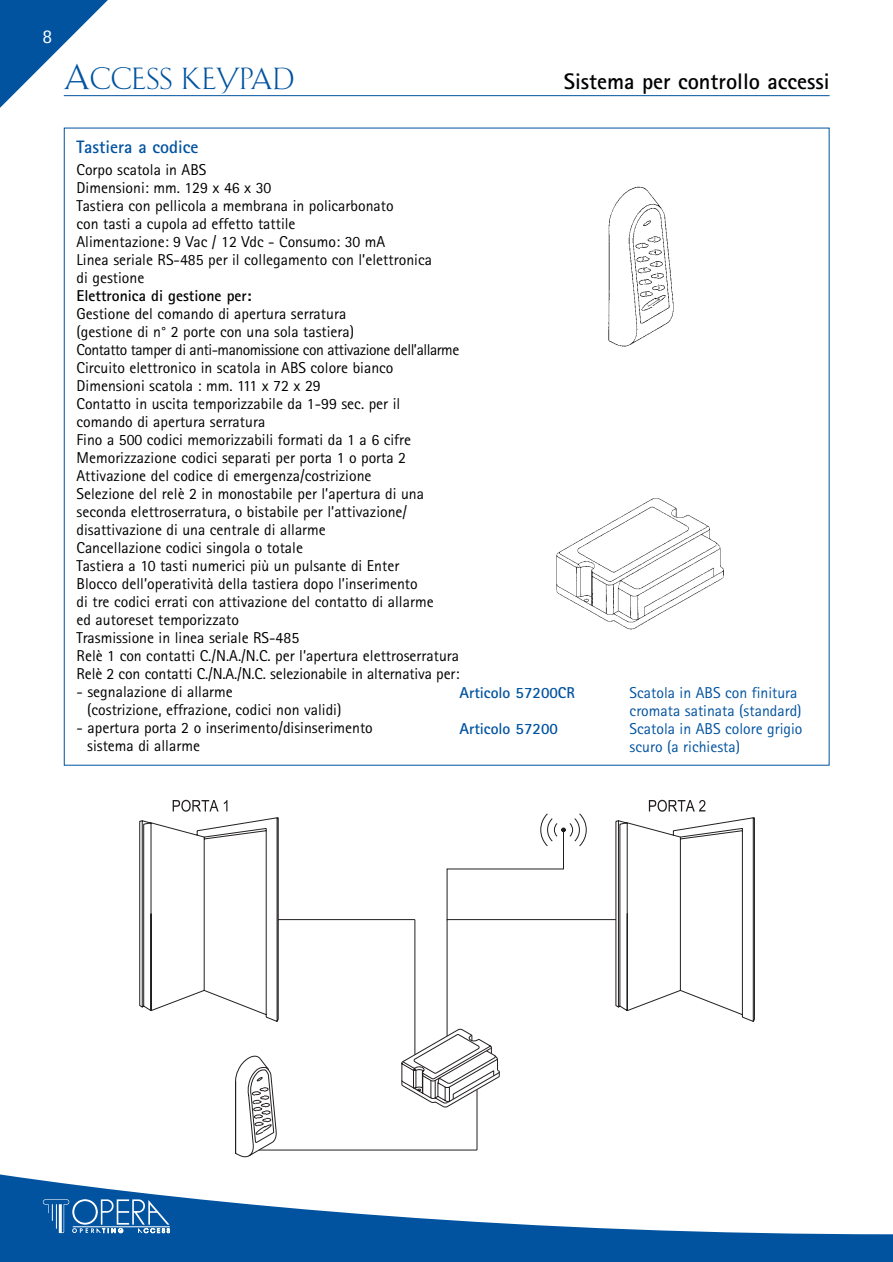
<style>
.page{position:relative;width:893px;height:1262px;background:#fff}
.page>*{position:absolute;margin:0;border:0;box-sizing:border-box;transform-origin:0 0}
.t1{font:31.5px "Au Bauer Text Initials";letter-spacing:.04em;color:#0153a0}
.t2{font:700 22.5px "Rotis Sans Serif";color:#000}
.t3{font:19.5px "Rotis Sans Serif";color:#fff}
.t4{font:700 18px "Rotis Sans Serif";color:#0153a0}
.t5{font:15.75px/18px "Rotis Sans Serif";color:#000}
.t6{font:15.75px/18px "Rotis Sans Serif";color:#0153a0}
.t7{font:700 15.75px "Rotis Sans Serif";color:#0153a0}
.t8{font:700 15.75px "Rotis Sans Serif";color:#000}
</style>
<div class="page">
<svg style="left:235px;top:1150px;width:42px;height:7px"></svg>
<svg style="left:139px;top:817px;width:616px;height:333px"></svg>
<svg style="left:401px;top:813px;width:215px;height:337px"></svg>
<svg style="left:173px;top:800px;width:45px;height:11px"></svg>
<svg style="left:224px;top:800px;width:3px;height:11px"></svg>
<svg style="left:649px;top:800px;width:56px;height:11px"></svg>
<hr style="left:64px;top:95px;width:765px;height:1px;background:#0153a0">
<svg style="left:0;top:1174px;width:892px;height:87px"></svg>
<svg style="left:0;top:0;width:120px;height:108px"></svg>
<svg style="left:43px;top:1199px;width:127px;height:34px;background:#3b7ab5"></svg>
<img style="left:608px;top:186px;width:66px;height:161px">
<img style="left:556px;top:498px;width:168px;height:132px">
<p class="t3" style="left:43px;top:30px;width:11px">8</p>
<h1 class="t1" style="left:64px;top:60px;width:231px">Access keypad</h1>
<h2 class="t2" style="left:564px;top:74px;width:267px">Sistema per controllo accessi</h2>
<p class="t4" style="left:77px;top:140px;width:123px">Tastiera a codice</p>
<p class="t5" style="left:77px;top:162px;width:357px">Corpo scatola in ABS<br>Dimensioni: mm. 129 x 46 x 30<br>Tastiera con pellicola a membrana in policarbonato<br>con tasti a cupola ad effetto tattile<br>Alimentazione: 9 Vac / 12 Vdc - Consumo: 30 mA<br>Linea seriale RS-485 per il collegamento con l’elettronica di gestione</p>
<p class="t8" style="left:77px;top:290px;width:176px">Elettronica di gestione per:</p>
<p class="t5" style="left:77px;top:306px;width:384px">Gestione del comando di apertura serratura<br>(gestione di n° 2 porte con una sola tastiera)<br>Contatto tamper di anti-manomissione con attivazione dell’allarme Circuito elettronico in scatola in ABS colore bianco Dimensioni scatola : mm. 111 x 72 x 29<br>Contatto in uscita temporizzabile da 1-99 sec. per il comando di apertura serratura<br>Fino a 500 codici memorizzabili formati da 1 a 6 cifre Memorizzazione codici separati per porta 1 o porta 2<br>Attivazione del codice di emergenza/costrizione<br>Selezione del relè 2 in monostabile per l’apertura di una seconda elettroserratura, o bistabile per l’attivazione/ disattivazione di una centrale di allarme<br>Cancellazione codici singola o totale<br>Tastiera a 10 tasti numerici più un pulsante di Enter<br>Blocco dell’operatività della tastiera dopo l’inserimento<br>di tre codici errati con attivazione del contatto di allarme<br>ed autoreset temporizzato<br>Trasmissione in linea seriale RS-485<br>Relè 1 con contatti C./N.A./N.C. per l’apertura elettroserratura Relè 2 con contatti C./N.A./N.C. selezionabile in alternativa per:</p>
<p class="t5" style="left:87px;top:684px;width:256px;text-indent:-11px">- segnalazione di allarme<br>(costrizione, effrazione, codici non validi)</p>
<p class="t5" style="left:87px;top:720px;width:287px;text-indent:-11px">- apertura porta 2 o inserimento/disinserimento sistema di allarme</p>
<p class="t7" style="left:459px;top:687px;width:117px">Articolo 57200CR</p>
<p class="t6" style="left:629px;top:685px;width:173px">Scatola in ABS con finitura cromata satinata (standard)</p>
<p class="t7" style="left:459px;top:723px;width:100px">Articolo 57200</p>
<p class="t6" style="left:629px;top:721px;width:174px">Scatola in ABS colore grigio scuro (a richiesta)</p>
</div>
